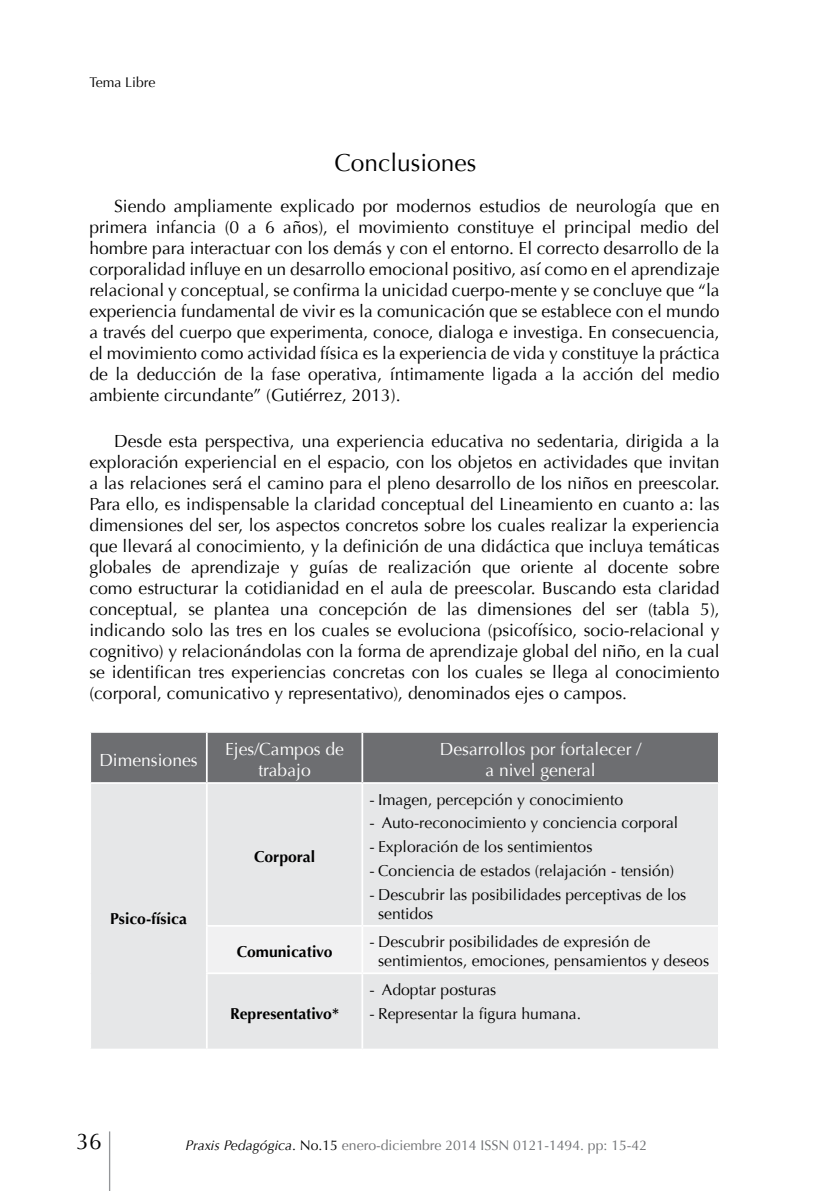
<style>
.page{position:relative;width:819px;height:1191px;background:#fff}
.page>*{position:absolute;margin:0;border:0;box-sizing:border-box;transform-origin:0 0}
.t1{font:24.5px "Optima";color:#000}
.t2{font:22.75px "Optima";color:#000}
.t3{font:17.5px/21px "Optima";color:#000;text-align:justify}
.t4{font:17.5px/21px "Optima";color:#fff;text-align:center}
.t5{font:15.75px/18.9px "Optima";color:#000}
.t6{font:700 15.75px "Optima";color:#000}
.t7{font:14px "Optima";color:#6d6e71}
.t8{font:14px "Optima";color:#000}
.s1{font-style:italic;color:#000}
.s2{color:#000}
</style>
<div class="page">
<hr style="left:109px;top:1131px;width:1px;height:60px;background:#939598">
<div style="left:91px;top:733px;width:627px;height:49px;background:#6d6e71"></div>
<div style="left:91px;top:784px;width:627px;height:264px;background:#e6e7e8"></div>
<div style="left:208px;top:926px;width:510px;height:46px;background:#f1f1f2"></div>
<hr style="left:206px;top:733px;width:2px;height:49px;background:#fff">
<hr style="left:361px;top:733px;width:2px;height:49px;background:#fff">
<hr style="left:206px;top:784px;width:2px;height:141px;background:#fff">
<hr style="left:361px;top:784px;width:2px;height:141px;background:#fff">
<hr style="left:206px;top:925px;width:156px;height:1px;background:#fff">
<hr style="left:206px;top:926px;width:2px;height:46px;background:#fff">
<hr style="left:362px;top:925px;width:357px;height:1px;background:#fff">
<hr style="left:361px;top:926px;width:2px;height:46px;background:#fff">
<hr style="left:206px;top:972px;width:156px;height:2px;background:#fff">
<hr style="left:206px;top:974px;width:2px;height:74px;background:#fff">
<hr style="left:362px;top:972px;width:357px;height:2px;background:#fff">
<hr style="left:361px;top:974px;width:2px;height:74px;background:#fff">
<p class="t8" style="left:89px;top:74px;width:68px">Tema Libre</p>
<h1 class="t1" style="left:334px;top:149px;width:143px">Conclusiones</h1>
<p class="t3" style="left:89px;top:196px;width:632px;text-indent:25px">Siendo ampliamente explicado por modernos estudios de neurología que en primera infancia (0 a 6 años), el movimiento constituye el principal medio del hombre para interactuar con los demás y con el entorno. El correcto desarrollo de la corporalidad influye en un desarrollo emocional positivo, así como en el aprendizaje relacional y conceptual, se confirma la unicidad cuerpo-mente y se concluye que “la experiencia fundamental de vivir es la comunicación que se establece con el mundo a través del cuerpo que experimenta, conoce, dialoga e investiga. En consecuencia, el movimiento como actividad física es la experiencia de vida y constituye la práctica de la deducción de la fase operativa, íntimamente ligada a la acción del medio ambiente circundante” (Gutiérrez, 2013).</p>
<p class="t3" style="left:89px;top:431px;width:632px;text-indent:25px">Desde esta perspectiva, una experiencia educativa no sedentaria, dirigida a la exploración experiencial en el espacio, con los objetos en actividades que invitan a las relaciones será el camino para el pleno desarrollo de los niños en preescolar.<br>Para ello, es indispensable la claridad conceptual del Lineamiento en cuanto a: las dimensiones del ser, los aspectos concretos sobre los cuales realizar la experiencia que llevará al conocimiento, y la definición de una didáctica que incluya temáticas globales de aprendizaje y guías de realización que oriente al docente sobre como estructurar la cotidianidad en el aula de preescolar. Buscando esta claridad conceptual, se plantea una concepción de las dimensiones del ser (tabla 5), indicando solo las tres en los cuales se evoluciona (psicofísico, socio-relacional y cognitivo) y relacionándolas con la forma de aprendizaje global del niño, en la cual se identifican tres experiencias concretas con los cuales se llega al conocimiento (corporal, comunicativo y representativo), denominados ejes o campos.</p>
<p class="t4" style="left:99px;top:749px;width:100px">Dimensiones</p>
<p class="t4" style="left:225px;top:739px;width:120px">Ejes/Campos de trabajo</p>
<p class="t4" style="left:440px;top:739px;width:203px">Desarrollos por fortalecer / a nivel general</p>
<p class="t6" style="left:110px;top:909px;width:78px">Psico-física</p>
<p class="t6" style="left:254px;top:847px;width:63px">Corporal</p>
<p class="t5" style="left:369px;top:790px;width:255px">- Imagen, percepción y conocimiento</p>
<p class="t5" style="left:369px;top:813px;width:310px">- Auto-reconocimiento y conciencia corporal</p>
<p class="t5" style="left:369px;top:837px;width:225px">- Exploración de los sentimientos</p>
<p class="t5" style="left:369px;top:861px;width:306px">- Conciencia de estados (relajación - tensión)</p>
<p class="t5" style="left:378px;top:885px;width:310px;text-indent:-9px">- Descubrir las posibilidades perceptivas de los sentidos</p>
<p class="t6" style="left:237px;top:942px;width:97px">Comunicativo</p>
<p class="t5" style="left:378px;top:932px;width:332px;text-indent:-9px">- Descubrir posibilidades de expresión de sentimientos, emociones, pensamientos y deseos</p>
<p class="t6" style="left:230px;top:1004px;width:110px">Representativo*</p>
<p class="t5" style="left:369px;top:980px;width:129px">- Adoptar posturas</p>
<p class="t5" style="left:369px;top:1004px;width:213px">- Representar la figura humana.</p>
<h2 class="t2" style="left:76px;top:1128px;width:27px">36</h2>
<p class="t7" style="left:185px;top:1136px;width:463px"><span class="s1">Praxis Pedagógica</span><span class="s2">. No.15</span> enero-diciembre 2014 ISSN 0121-1494. pp: 15-42</p>
</div>
